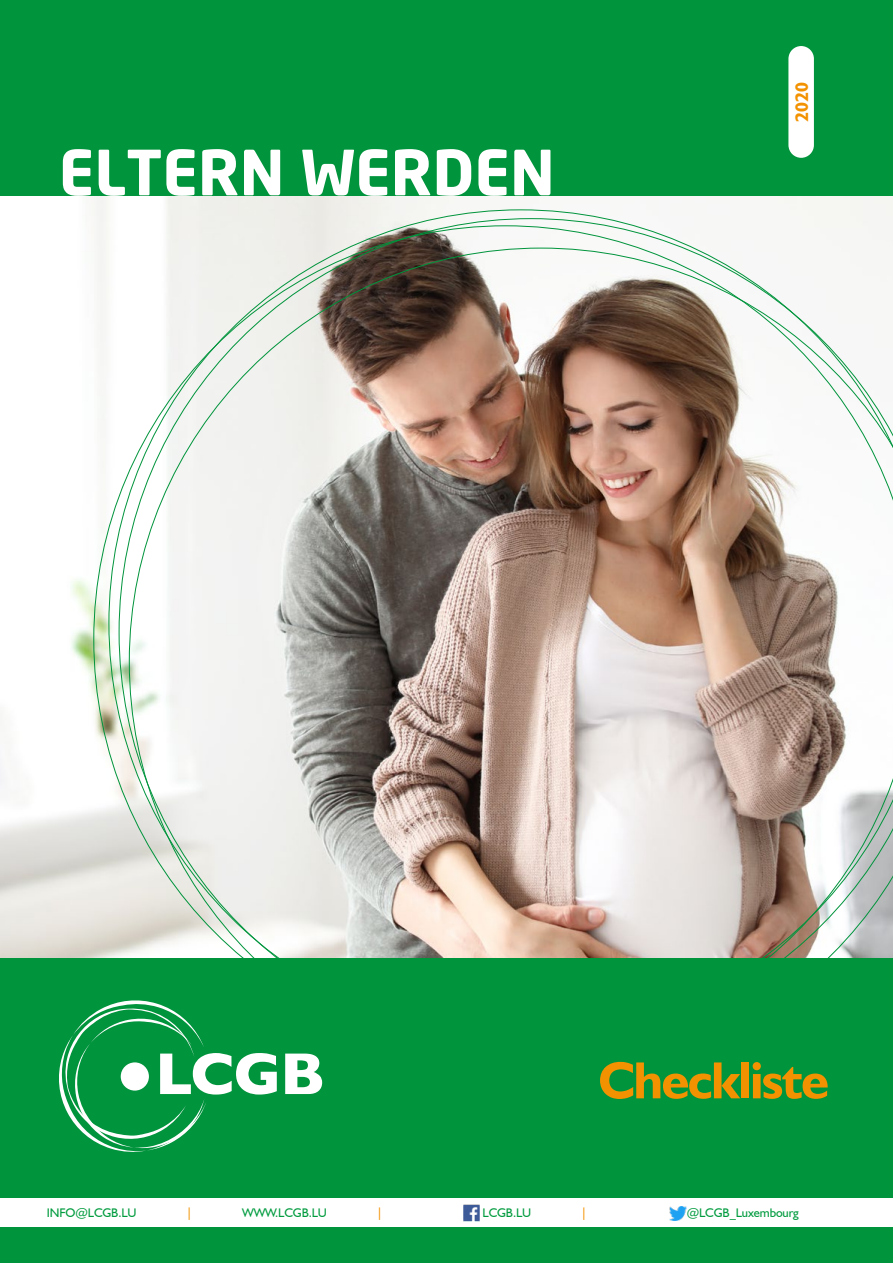
<style>
.page{position:relative;width:893px;height:1263px;background:#fff}
.page>*{position:absolute;margin:0;border:0;box-sizing:border-box;transform-origin:0 0}
.t1{font:700 61.5px "Neo Sans";color:#fff}
.t2{font:700 52.5px "Humanist 521 BT";letter-spacing:-.03em;color:#f39200}
.t3{font:700 18.15px "Humanist 521 BT";color:#f39200}
.t4{font:12.45px "Humanist 521 BT";letter-spacing:-.01em;color:#009b3e}
.t5{font:12.45px "Humanist 521 BT";color:#f39200}
</style>
<div class="page">
<img style="left:0;top:195px;width:893px;height:764px">
<svg style="left:94px;top:226px;width:25px;height:733px"></svg>
<img style="left:119px;top:218px;width:774px;height:741px">
<div style="left:0;top:0;width:893px;height:195px;background:#00943c"></div>
<div style="left:788px;top:46px;width:26px;height:112px;background:#fff;border-radius:13px"></div>
<div style="left:0;top:959px;width:893px;height:304px;background:#00943c"></div>
<div style="left:0;top:1198px;width:893px;height:29px;background:#fff"></div>
<img style="left:463px;top:1204px;width:17px;height:17px">
<img style="left:669px;top:1206px;width:17px;height:14px">
<svg style="left:59px;top:1000px;width:218px;height:152px"></svg>
<svg style="left:285px;top:1053px;width:37px;height:41px"></svg>
<h1 class="t1" style="left:59px;top:133px;width:498px">ELTERN WERDEN</h1>
<h3 class="t3" style="left:791px;top:122px;width:41px;rotate:-90deg">2020</h3>
<h2 class="t2" style="left:598px;top:1048px;width:232px">Checkliste</h2>
<p class="t4" style="left:47px;top:1205px;width:91px">INFO@LCGB.LU</p>
<p class="t5" style="left:186px;top:1205px;width:8px">|</p>
<p class="t4" style="left:242px;top:1205px;width:86px">WWW.LCGB.LU</p>
<p class="t5" style="left:377px;top:1205px;width:8px">|</p>
<p class="t4" style="left:482px;top:1205px;width:50px">LCGB.LU</p>
<p class="t5" style="left:581px;top:1205px;width:8px">|</p>
<p class="t4" style="left:687px;top:1205px;width:114px">@LCGB_Luxembourg</p>
</div>
